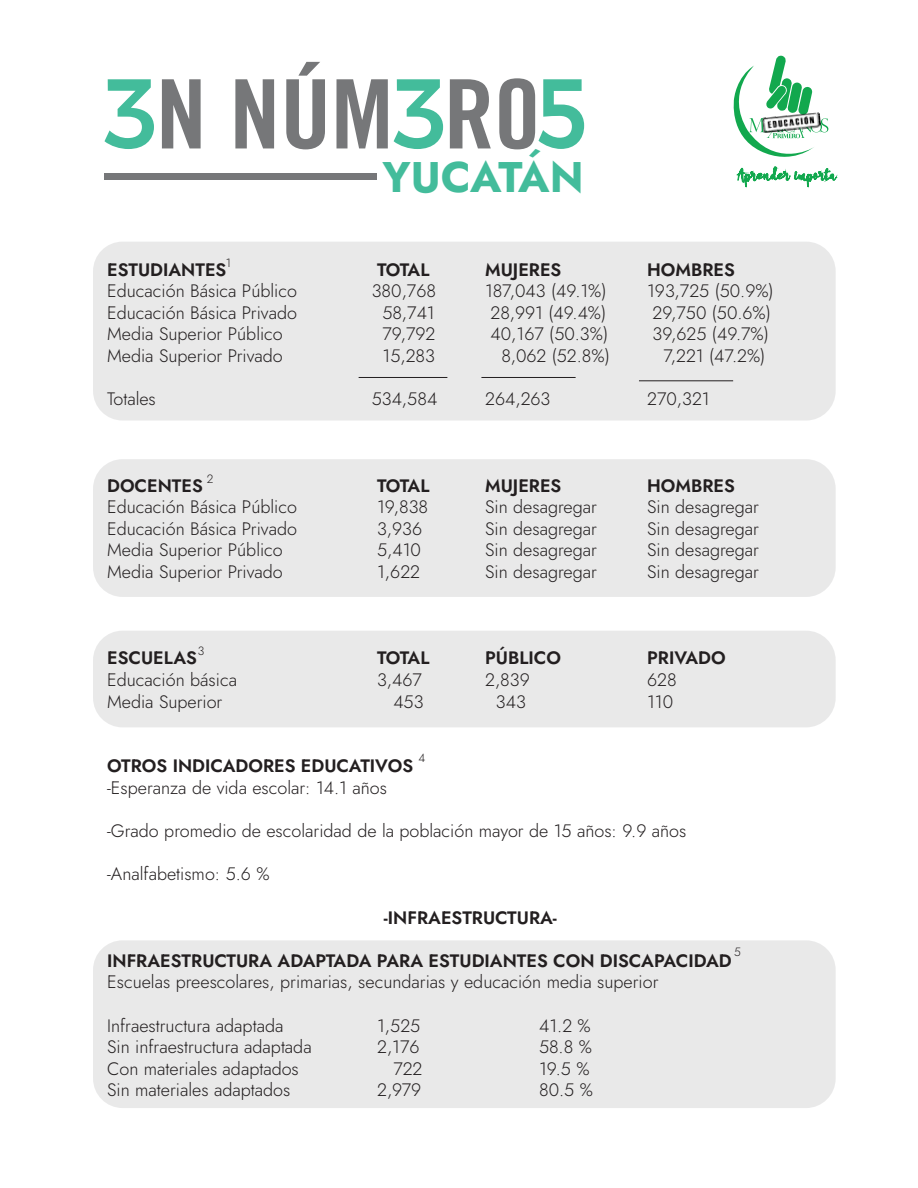
<style>
.page{position:relative;width:918px;height:1188px;background:#fff}
.page>*{position:absolute;margin:0;border:0;box-sizing:border-box;transform-origin:0 0}
.t1{font:700 42.75px "Jost";letter-spacing:-.005em;color:#43bc9b}
.t2{font:300 18px "Jost";color:#231f20}
.t3{font:600 18px "Jost";color:#231f20}
.t4{font:300 12px "Jost";color:#231f20}
</style>
<div class="page">
<div style="left:93px;top:242px;width:743px;height:179px;background:#e9e9e9;border-radius:30px"></div>
<div style="left:93px;top:940px;width:743px;height:168px;background:#e9e9e9;border-radius:30px"></div>
<div style="left:93px;top:459px;width:743px;height:138px;background:#e9e9e9;border-radius:30px"></div>
<div style="left:93px;top:631px;width:743px;height:96px;background:#e9e9e9;border-radius:30px"></div>
<svg style="left:733px;top:55px;width:103px;height:132px"></svg>
<img style="left:762px;top:112px;width:59px;height:21px">
<svg style="left:105px;top:79px;width:49px;height:70px"></svg>
<svg style="left:394px;top:79px;width:49px;height:70px"></svg>
<svg style="left:162px;top:79px;width:39px;height:69px"></svg>
<svg style="left:235px;top:79px;width:39px;height:69px"></svg>
<svg style="left:286px;top:62px;width:39px;height:87px"></svg>
<svg style="left:337px;top:79px;width:51px;height:69px"></svg>
<svg style="left:450px;top:79px;width:41px;height:69px"></svg>
<svg style="left:499px;top:78px;width:85px;height:71px"></svg>
<div style="left:105px;top:173px;width:272px;height:6px;background:#767779"></div>
<hr style="left:359px;top:377px;width:88px;height:1px;background:#231f20">
<hr style="left:481px;top:377px;width:95px;height:1px;background:#231f20">
<hr style="left:639px;top:380px;width:94px;height:1px;background:#231f20">
<h1 class="t1" style="left:382px;top:148px;width:203px">YUCATÁN</h1>
<p class="t4" style="left:226px;top:255px;width:7px">1</p>
<p class="t3" style="left:107px;top:257px;width:121px">ESTUDIANTES</p>
<p class="t3" style="left:377px;top:257px;width:54px">TOTAL</p>
<p class="t3" style="left:485px;top:257px;width:78px">MUJERES</p>
<p class="t3" style="left:647px;top:257px;width:89px">HOMBRES</p>
<p class="t2" style="left:107px;top:279px;width:191px">Educación Básica Público</p>
<p class="t2" style="left:372px;top:279px;width:66px">380,768</p>
<p class="t2" style="left:485px;top:279px;width:123px">187,043 (49.1%)</p>
<p class="t2" style="left:647px;top:279px;width:128px">193,725 (50.9%)</p>
<p class="t2" style="left:107px;top:300px;width:191px">Educación Básica Privado</p>
<p class="t2" style="left:383px;top:300px;width:54px">58,741</p>
<p class="t2" style="left:491px;top:300px;width:117px">28,991 (49.4%)</p>
<p class="t2" style="left:653px;top:300px;width:120px">29,750 (50.6%)</p>
<p class="t2" style="left:107px;top:322px;width:177px">Media Superior Público</p>
<p class="t2" style="left:383px;top:322px;width:54px">79,792</p>
<p class="t2" style="left:491px;top:322px;width:119px">40,167 (50.3%)</p>
<p class="t2" style="left:653px;top:322px;width:118px">39,625 (49.7%)</p>
<p class="t2" style="left:107px;top:343px;width:177px">Media Superior Privado</p>
<p class="t2" style="left:383px;top:343px;width:54px">15,283</p>
<p class="t2" style="left:501px;top:343px;width:110px">8,062 (52.8%)</p>
<p class="t2" style="left:663px;top:343px;width:103px">7,221 (47.2%)</p>
<p class="t2" style="left:107px;top:387px;width:50px">Totales</p>
<p class="t2" style="left:372px;top:387px;width:67px">534,584</p>
<p class="t2" style="left:485px;top:387px;width:67px">264,263</p>
<p class="t2" style="left:647px;top:387px;width:64px">270,321</p>
<p class="t4" style="left:207px;top:471px;width:8px">2</p>
<p class="t3" style="left:107px;top:473px;width:97px">DOCENTES</p>
<p class="t3" style="left:377px;top:473px;width:54px">TOTAL</p>
<p class="t3" style="left:485px;top:473px;width:78px">MUJERES</p>
<p class="t3" style="left:647px;top:473px;width:89px">HOMBRES</p>
<p class="t2" style="left:107px;top:495px;width:191px">Educación Básica Público</p>
<p class="t2" style="left:377px;top:495px;width:53px">19,838</p>
<p class="t2" style="left:485px;top:495px;width:113px">Sin desagregar</p>
<p class="t2" style="left:647px;top:495px;width:113px">Sin desagregar</p>
<p class="t2" style="left:107px;top:516px;width:191px">Educación Básica Privado</p>
<p class="t2" style="left:377px;top:516px;width:46px">3,936</p>
<p class="t2" style="left:485px;top:516px;width:113px">Sin desagregar</p>
<p class="t2" style="left:647px;top:516px;width:113px">Sin desagregar</p>
<p class="t2" style="left:107px;top:538px;width:177px">Media Superior Público</p>
<p class="t2" style="left:377px;top:538px;width:45px">5,410</p>
<p class="t2" style="left:485px;top:538px;width:113px">Sin desagregar</p>
<p class="t2" style="left:647px;top:538px;width:113px">Sin desagregar</p>
<p class="t2" style="left:107px;top:559px;width:177px">Media Superior Privado</p>
<p class="t2" style="left:377px;top:559px;width:44px">1,622</p>
<p class="t2" style="left:485px;top:559px;width:113px">Sin desagregar</p>
<p class="t2" style="left:647px;top:559px;width:113px">Sin desagregar</p>
<p class="t3" style="left:107px;top:646px;width:91px">ESCUELAS</p>
<p class="t3" style="left:377px;top:646px;width:54px">TOTAL</p>
<p class="t3" style="left:485px;top:646px;width:77px">PÚBLICO</p>
<p class="t3" style="left:647px;top:646px;width:80px">PRIVADO</p>
<p class="t2" style="left:107px;top:667px;width:131px">Educación básica</p>
<p class="t2" style="left:377px;top:667px;width:46px">3,467</p>
<p class="t2" style="left:485px;top:667px;width:46px">2,839</p>
<p class="t2" style="left:647px;top:667px;width:31px">628</p>
<p class="t2" style="left:107px;top:689px;width:117px">Media Superior</p>
<p class="t2" style="left:393px;top:689px;width:32px">453</p>
<p class="t2" style="left:496px;top:689px;width:32px">343</p>
<p class="t2" style="left:647px;top:689px;width:28px">110</p>
<p class="t4" style="left:198px;top:643px;width:8px">3</p>
<p class="t4" style="left:418px;top:749px;width:8px">4</p>
<p class="t3" style="left:107px;top:754px;width:308px">OTROS INDICADORES EDUCATIVOS</p>
<p class="t2" style="left:107px;top:775px;width:281px">-Esperanza de vida escolar: 14.1 años</p>
<p class="t2" style="left:107px;top:819px;width:581px">-Grado promedio de escolaridad de la población mayor de 15 años: 9.9 años</p>
<p class="t2" style="left:107px;top:862px;width:164px">-Analfabetismo: 5.6 %</p>
<p class="t3" style="left:384px;top:905px;width:174px">-INFRAESTRUCTURA-</p>
<p class="t3" style="left:107px;top:948px;width:626px">INFRAESTRUCTURA ADAPTADA PARA ESTUDIANTES CON DISCAPACIDAD</p>
<p class="t2" style="left:107px;top:970px;width:553px">Escuelas preescolares, primarias, secundarias y educación media superior</p>
<p class="t2" style="left:107px;top:1013px;width:178px">Infraestructura adaptada</p>
<p class="t2" style="left:377px;top:1013px;width:45px">1,525</p>
<p class="t2" style="left:539px;top:1013px;width:53px">41.2 %</p>
<p class="t2" style="left:107px;top:1035px;width:206px">Sin infraestructura adaptada</p>
<p class="t2" style="left:377px;top:1035px;width:44px">2,176</p>
<p class="t2" style="left:539px;top:1035px;width:54px">58.8 %</p>
<p class="t2" style="left:107px;top:1056px;width:193px">Con materiales adaptados</p>
<p class="t2" style="left:393px;top:1056px;width:31px">722</p>
<p class="t2" style="left:539px;top:1056px;width:52px">19.5 %</p>
<p class="t2" style="left:107px;top:1078px;width:185px">Sin materiales adaptados</p>
<p class="t2" style="left:377px;top:1078px;width:46px">2,979</p>
<p class="t2" style="left:539px;top:1078px;width:55px">80.5 %</p>
<p class="t4" style="left:734px;top:944px;width:8px">5</p>
</div>
